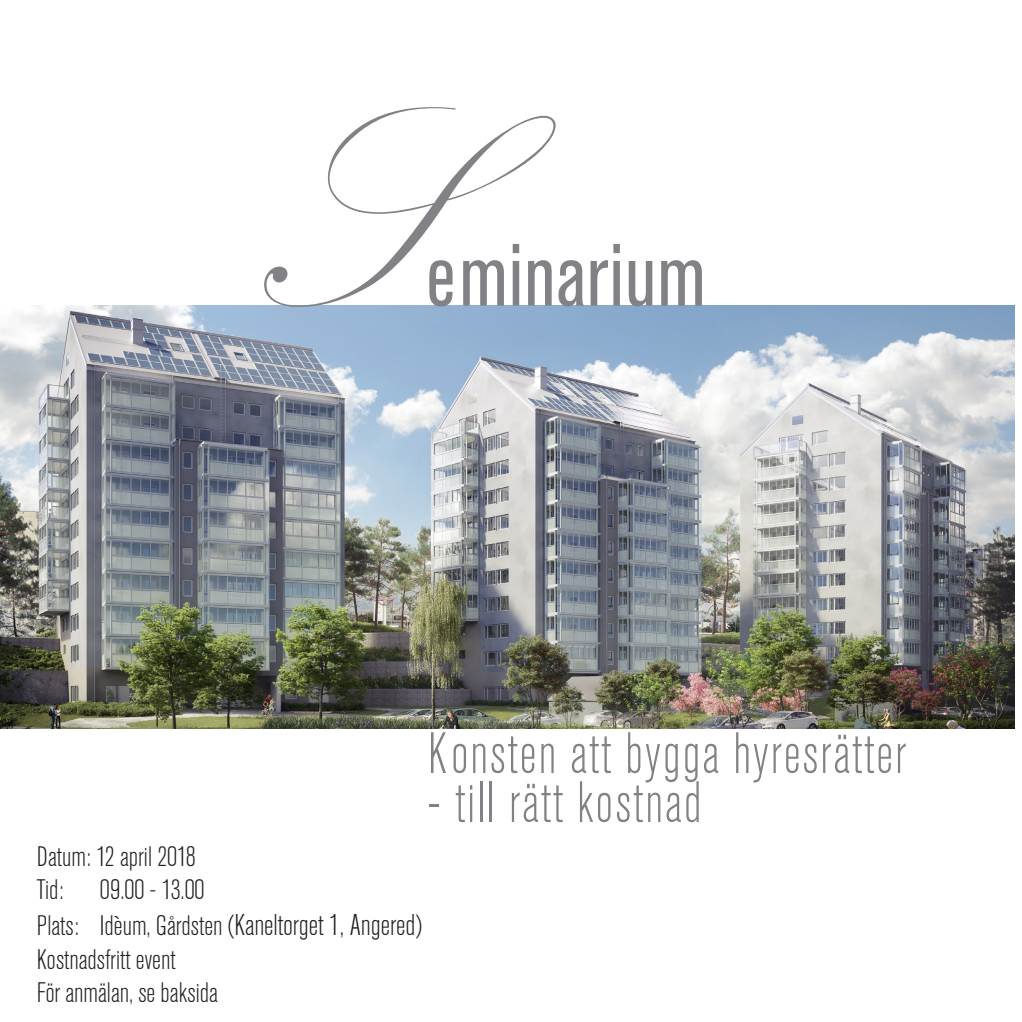
<style>
.page{position:relative;width:1022px;height:1022px;background:#fff}
.page>*{position:absolute;margin:0;border:0;box-sizing:border-box;transform-origin:0 0}
.t1{font:292.25px "Kunstler Script";color:#808285;scale:.92 1}
.t2{font:condensed 89.25px "Akzidenz Grotesk Pro";letter-spacing:.02em;color:#808285;scale:.92 1}
.t3{font:300 condensed 57.75px "Akzidenz Grotesk Pro";letter-spacing:.04em;color:#808285;scale:.92 1}
.Allmänt_styckeformat{font:300 condensed 29.75px "Akzidenz Grotesk Pro";color:#231f20}
.Allmänt_styckeformat-2{font:300 condensed 28px "Akzidenz Grotesk Pro";color:#231f20}
.s1{font-size:28px}
</style>
<div class="page">
<img style="left:0;top:306px;width:1014px;height:422px">
<p class="t1" style="left:243px;top:64px;width:350px">S</p>
<p class="t2" style="left:426px;top:217px;width:305px">eminarium</p>
<p class="t3" style="left:428px;top:715px;width:521px">Konsten att bygga hyresrätter</p>
<p class="t3" style="left:428px;top:764px;width:299px">- till rätt kostnad</p>
<p class="Allmänt_styckeformat-2" style="left:37px;top:838px;width:160px">Datum: 12 april 2018</p>
<p class="Allmänt_styckeformat-2" style="left:37px;top:871px;width:28px">Tid:</p>
<p class="Allmänt_styckeformat-2" style="left:100px;top:871px;width:106px">09.00 - 13.00</p>
<p class="Allmänt_styckeformat" style="left:37px;top:905px;width:387px"><span class="s1">Plats: Idèum, Gårdsten</span> (Kaneltorget 1, Angered)</p>
<p class="Allmänt_styckeformat-2" style="left:37px;top:941px;width:140px">Kostnadsfritt event</p>
<p class="Allmänt_styckeformat-2" style="left:37px;top:974px;width:182px">För anmälan, se baksida</p>
</div>
